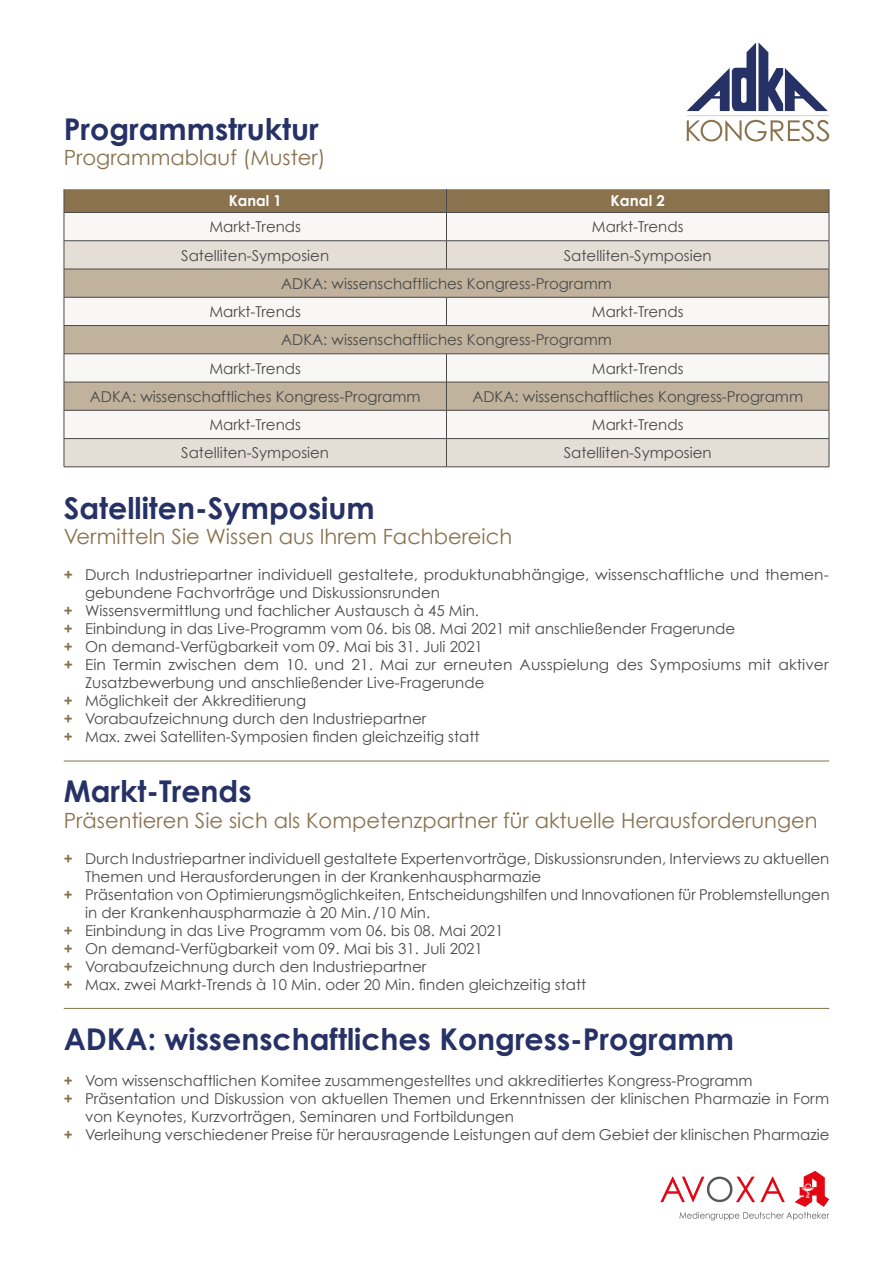
<style>
.page{position:relative;width:893px;height:1263px;background:#fff}
.page>*{position:absolute;margin:0;border:0;box-sizing:border-box;transform-origin:0 0}
.t1{font:700 30px "Century Gothic";color:#263165}
.t2{font:21px "Century Gothic";color:#89724d}
.t3{font:15px "Century Gothic";color:#4a4a49}
.t4{font:700 15px "Century Gothic";color:#fff}
.s1{font-weight:700;color:#89724d}
</style>
<div class="page">
<hr style="left:64px;top:467px;width:382px;height:1px;background:#4a4a49">
<hr style="left:446px;top:467px;width:383px;height:1px;background:#4a4a49">
<svg style="left:64px;top:189px;width:766px;height:278px"></svg>
<svg style="left:687px;top:43px;width:141px;height:68px"></svg>
<svg style="left:687px;top:120px;width:142px;height:21px"></svg>
<hr style="left:687px;top:115px;width:142px;height:1px;background:#d7d2ca">
<svg style="left:660px;top:1171px;width:169px;height:49px"></svg>
<hr style="left:64px;top:761px;width:765px;height:1px;background:#89724d">
<hr style="left:64px;top:1008px;width:765px;height:1px;background:#89724d">
<h1 class="t1" style="left:64px;top:110px;width:257px">Programmstruktur</h1>
<h2 class="t2" style="left:64px;top:145px;width:263px">Programmablauf (Muster)</h2>
<p class="t4" style="left:229px;top:192px;width:54px">Kanal 1</p>
<p class="t4" style="left:611px;top:192px;width:56px">Kanal 2</p>
<p class="t3" style="left:209px;top:218px;width:93px">Markt-Trends</p>
<p class="t3" style="left:592px;top:218px;width:93px">Markt-Trends</p>
<p class="t3" style="left:181px;top:246px;width:149px">Satelliten-Symposien</p>
<p class="t3" style="left:564px;top:246px;width:149px">Satelliten-Symposien</p>
<p class="t3" style="left:281px;top:274px;width:332px">ADKA: wissenschaftliches Kongress-Programm</p>
<p class="t3" style="left:209px;top:302px;width:93px">Markt-Trends</p>
<p class="t3" style="left:592px;top:302px;width:93px">Markt-Trends</p>
<p class="t3" style="left:281px;top:331px;width:332px">ADKA: wissenschaftliches Kongress-Programm</p>
<p class="t3" style="left:209px;top:359px;width:93px">Markt-Trends</p>
<p class="t3" style="left:592px;top:359px;width:93px">Markt-Trends</p>
<p class="t3" style="left:90px;top:387px;width:332px">ADKA: wissenschaftliches Kongress-Programm</p>
<p class="t3" style="left:472px;top:387px;width:332px">ADKA: wissenschaftliches Kongress-Programm</p>
<p class="t3" style="left:209px;top:415px;width:93px">Markt-Trends</p>
<p class="t3" style="left:592px;top:415px;width:93px">Markt-Trends</p>
<p class="t3" style="left:181px;top:444px;width:149px">Satelliten-Symposien</p>
<p class="t3" style="left:564px;top:444px;width:149px">Satelliten-Symposien</p>
<h1 class="t1" style="left:64px;top:489px;width:312px">Satelliten-Symposium</h1>
<h2 class="t2" style="left:64px;top:524px;width:450px">Vermitteln Sie Wissen aus Ihrem Fachbereich</h2>
<p class="t3" style="left:64px;top:566px;width:766px"><span class="s1">+</span> Durch Industriepartner individuell gestaltete, produktunabhängige, wissenschaftliche und themen-</p>
<p class="t3" style="left:85px;top:584px;width:357px">gebundene Fachvorträge und Diskussionsrunden</p>
<p class="t3" style="left:64px;top:602px;width:417px"><span class="s1">+</span> Wissensvermittlung und fachlicher Austausch à 45 Min.</p>
<p class="t3" style="left:64px;top:620px;width:673px"><span class="s1">+</span> Einbindung in das Live-Programm vom 06. bis 08. Mai 2021 mit anschließender Fragerunde</p>
<p class="t3" style="left:64px;top:638px;width:421px"><span class="s1">+</span> On demand-Verfügbarkeit vom 09. Mai bis 31. Juli 2021</p>
<p class="t3" style="left:64px;top:656px;width:766px"><span class="s1">+</span> Ein Termin zwischen dem 10. und 21. Mai zur erneuten Ausspielung des Symposiums mit aktiver</p>
<p class="t3" style="left:85px;top:674px;width:401px">Zusatzbewerbung und anschließender Live-Fragerunde</p>
<p class="t3" style="left:64px;top:692px;width:244px"><span class="s1">+</span> Möglichkeit der Akkreditierung</p>
<p class="t3" style="left:64px;top:710px;width:364px"><span class="s1">+</span> Vorabaufzeichnung durch den Industriepartner</p>
<p class="t3" style="left:64px;top:728px;width:417px"><span class="s1">+</span> Max. zwei Satelliten-Symposien finden gleichzeitig statt</p>
<h1 class="t1" style="left:64px;top:772px;width:189px">Markt-Trends</h1>
<h2 class="t2" style="left:64px;top:807px;width:755px">Präsentieren Sie sich als Kompetenzpartner für aktuelle Herausforderungen</h2>
<p class="t3" style="left:64px;top:849px;width:767px"><span class="s1">+</span> Durch Industriepartner individuell gestaltete Expertenvorträge, Diskussionsrunden, Interviews zu aktuellen</p>
<p class="t3" style="left:85px;top:867px;width:458px">Themen und Herausforderungen in der Krankenhauspharmazie</p>
<p class="t3" style="left:64px;top:885px;width:767px"><span class="s1">+</span> Präsentation von Optimierungsmöglichkeiten, Entscheidungshilfen und Innovationen für Problemstellungen</p>
<p class="t3" style="left:85px;top:903px;width:347px">in der Krankenhauspharmazie à 20 Min. /10 Min.</p>
<p class="t3" style="left:64px;top:921px;width:441px"><span class="s1">+</span> Einbindung in das Live Programm vom 06. bis 08. Mai 2021</p>
<p class="t3" style="left:64px;top:939px;width:421px"><span class="s1">+</span> On demand-Verfügbarkeit vom 09. Mai bis 31. Juli 2021</p>
<p class="t3" style="left:64px;top:957px;width:364px"><span class="s1">+</span> Vorabaufzeichnung durch den Industriepartner</p>
<p class="t3" style="left:64px;top:975px;width:524px"><span class="s1">+</span> Max. zwei Markt-Trends à 10 Min. oder 20 Min. finden gleichzeitig statt</p>
<h1 class="t1" style="left:64px;top:1020px;width:672px">ADKA: wissenschaftliches Kongress-Programm</h1>
<p class="t3" style="left:64px;top:1071px;width:690px"><span class="s1">+</span> Vom wissenschaftlichen Komitee zusammengestelltes und akkreditiertes Kongress-Programm</p>
<p class="t3" style="left:64px;top:1089px;width:767px"><span class="s1">+</span> Präsentation und Diskussion von aktuellen Themen und Erkenntnissen der klinischen Pharmazie in Form</p>
<p class="t3" style="left:85px;top:1107px;width:431px">von Keynotes, Kurzvorträgen, Seminaren und Fortbildungen</p>
<p class="t3" style="left:64px;top:1125px;width:767px"><span class="s1">+</span> Verleihung verschiedener Preise für herausragende Leistungen auf dem Gebiet der klinischen Pharmazie</p>
</div>
